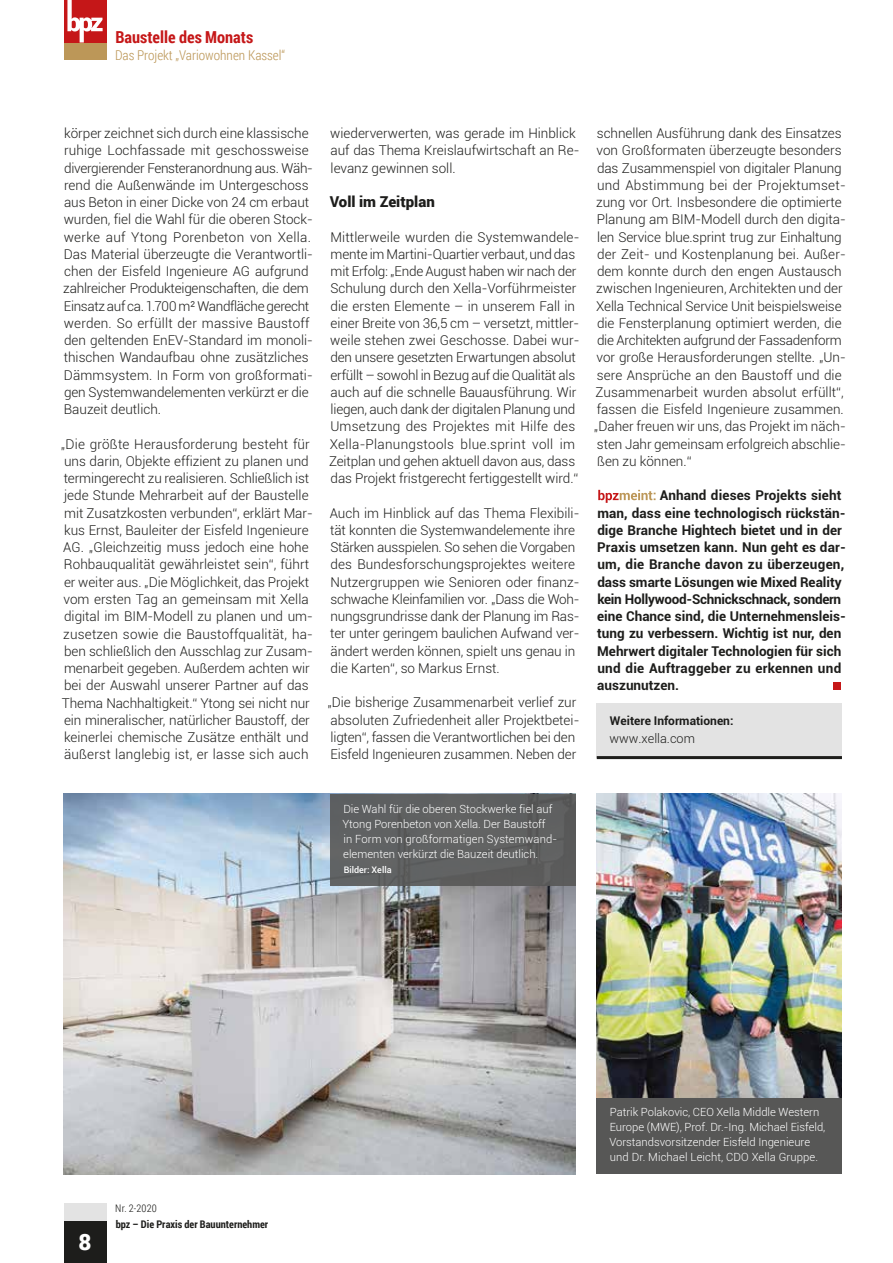
<style>
.page{position:relative;width:893px;height:1263px;background:#fff}
.page>*{position:absolute;margin:0;border:0;box-sizing:border-box;transform-origin:0 0}
.t1{font:900 22.5px "Roboto";color:#fff}
.t2{font:700 16.5px "Roboto Condensed";color:#c51718}
.t3{font:900 15px "Roboto";color:#1d1d1b}
.t4{font:300 13.5px/17.2px "Roboto";color:#1d1d1b}
.t5{font:700 13.5px/17.2px "Roboto";color:#1d1d1b}
.t6{font:300 13.5px "Roboto Condensed";color:#bc9758}
.t7{font:300 12.75px "Roboto";color:#1d1d1b}
.t8{font:700 12px "Roboto";color:#1d1d1b}
.t9{font:300 11.25px/15px "Roboto";color:#fff}
.t10{font:700 10.5px "Roboto Condensed";color:#1d1d1b}
.t11{font:300 10.5px "Roboto Condensed";letter-spacing:.015em;color:#1d1d1b}
.t12{font:500 9px "Roboto";color:#fff}
</style>
<div class="page">
<div style="left:597px;top:703px;width:245px;height:55px;background:#e3e3e3"></div>
<hr style="left:597px;top:756px;width:245px;height:3px;background:#1d1d1b">
<svg style="left:598px;top:490px;width:57px;height:13px"></svg>
<div style="left:834px;top:682px;width:7px;height:8px;background:#c51718"></div>
<img style="left:64px;top:794px;width:511px;height:380px">
<div style="left:597px;top:1097px;width:245px;height:77px;background:#575756"></div>
<img style="left:597px;top:794px;width:245px;height:303px">
<div style="left:330px;top:794px;width:245px;height:91px;background:#5f6162"></div>
<div style="left:64px;top:1220px;width:42px;height:43px;background:#1d1d1b"></div>
<div style="left:64px;top:43px;width:42px;height:17px;background:#bc9758"></div>
<div style="left:64px;top:0;width:42px;height:43px;background:#c51718"></div>
<svg style="left:67px;top:0;width:36px;height:43px"></svg>
<div style="left:64px;top:1203px;width:42px;height:17px;background:#e3e3e3"></div>
<p class="t2" style="left:115px;top:25px;width:139px">Baustelle des Monats</p>
<p class="t6" style="left:115px;top:45px;width:172px">Das Projekt „Variowohnen Kassel“</p>
<p class="t4" style="left:63px;top:124px;width:251px">körper zeichnet sich durch eine klassische ruhige Lochfassade mit geschossweise divergierender Fensteranordnung aus. Wäh&shy;rend die Außenwände im Untergeschoss aus Beton in einer Dicke von 24 cm erbaut wurden, fiel die Wahl für die oberen Stock&shy;werke auf Ytong Porenbeton von Xella.<br>Das Material überzeugte die Verantwortli&shy;chen der Eisfeld Ingenieure AG aufgrund zahlreicher Produkteigenschaften, die dem Einsatz auf ca. 1.700 m² Wandfläche gerecht werden. So erfüllt der massive Baustoff den geltenden EnEV-Standard im monoli&shy;thischen Wandaufbau ohne zusätzliches Dämmsystem. In Form von großformati&shy;gen Systemwandelementen verkürzt er die Bauzeit deutlich.</p>
<p class="t4" style="left:61px;top:435px;width:253px">„Die größte Herausforderung besteht für uns darin, Objekte effizient zu planen und termingerecht zu realisieren. Schließlich ist jede Stunde Mehrarbeit auf der Baustelle mit Zusatzkosten verbunden“, erklärt Mar&shy;kus Ernst, Bauleiter der Eisfeld Ingenieure AG. „Gleichzeitig muss jedoch eine hohe Rohbauqualität gewährleistet sein“, führt er weiter aus. „Die Möglichkeit, das Projekt vom ersten Tag an gemeinsam mit Xella digital im BIM-Modell zu planen und um&shy;zusetzen sowie die Baustoffqualität, ha&shy;ben schließlich den Ausschlag zur Zusam&shy;menarbeit gegeben. Außerdem achten wir bei der Auswahl unserer Partner auf das Thema Nachhaltigkeit.“ Ytong sei nicht nur ein mineralischer, natürlicher Baustoff, der keinerlei chemische Zusätze enthält und äußerst langlebig ist, er lasse sich auch</p>
<p class="t4" style="left:330px;top:124px;width:251px">wiederverwerten, was gerade im Hinblick auf das Thema Kreislaufwirtschaft an Re&shy;levanz gewinnen soll.</p>
<p class="t3" style="left:330px;top:191px;width:106px">Voll im Zeitplan</p>
<p class="t4" style="left:329px;top:228px;width:252px">Mittlerweile wurden die Systemwandele&shy;mente im Martini-Quartier verbaut, und das mit Erfolg: „Ende August haben wir nach der Schulung durch den Xella-Vorführmeister die ersten Elemente – in unserem Fall in einer Breite von 36,5 cm – versetzt, mittler&shy;weile stehen zwei Geschosse. Dabei wur&shy;den unsere gesetzten Erwartungen absolut erfüllt – sowohl in Bezug auf die Qualität als auch auf die schnelle Bauausführung. Wir liegen, auch dank der digitalen Planung und Umsetzung des Projektes mit Hilfe des Xella-Planungstools blue.sprint voll im Zeitplan und gehen aktuell davon aus, dass das Projekt fristgerecht fertiggestellt wird.“</p>
<p class="t4" style="left:330px;top:504px;width:251px">Auch im Hinblick auf das Thema Flexibili&shy;tät konnten die Systemwandelemente ihre Stärken ausspielen. So sehen die Vorgaben des Bundesforschungsprojektes weitere Nutzergruppen wie Senioren oder finanz&shy;schwache Kleinfamilien vor. „Dass die Woh&shy;nungsgrundrisse dank der Planung im Ras&shy;ter unter geringem baulichen Aufwand ver&shy;ändert werden können, spielt uns genau in die Karten“, so Markus Ernst.</p>
<p class="t4" style="left:327px;top:693px;width:253px">„Die bisherige Zusammenarbeit verlief zur absoluten Zufriedenheit aller Projektbetei&shy;ligten“, fassen die Verantwortlichen bei den Eisfeld Ingenieuren zusammen. Neben der</p>
<p class="t4" style="left:594px;top:124px;width:253px">schnellen Ausführung dank des Einsatzes von Großformaten überzeugte besonders das Zusammenspiel von digitaler Planung und Abstimmung bei der Projektumset&shy;zung vor Ort. Insbesondere die optimierte Planung am BIM-Modell durch den digita&shy;len Service blue.sprint trug zur Einhaltung der Zeit- und Kostenplanung bei. Außer&shy;dem konnte durch den engen Austausch zwischen Ingenieuren, Architekten und der Xella Technical Service Unit beispielsweise die Fensterplanung optimiert werden, die die Architekten aufgrund der Fassadenform vor große Herausforderungen stellte. „Un&shy;sere Ansprüche an den Baustoff und die Zusammenarbeit wurden absolut erfüllt“, fassen die Eisfeld Ingenieure zusammen. „Daher freuen wir uns, das Projekt im näch&shy;sten Jahr gemeinsam erfolgreich abschlie&shy;ßen zu können.“</p>
<p class="t5" style="left:597px;top:486px;width:250px;text-indent:63px">Anhand dieses Projekts sieht man, dass eine technologisch rückstän&shy;dige Branche Hightech bietet und in der Praxis umsetzen kann. Nun geht es dar&shy;um, die Branche davon zu überzeugen, dass smarte Lösungen wie Mixed Reality kein Hollywood-Schnickschnack, sondern eine Chance sind, die Unternehmensleis&shy;tung zu verbessern. Wichtig ist nur, den Mehrwert digitaler Technologien für sich und die Auftraggeber zu erkennen und auszunutzen.</p>
<p class="t8" style="left:610px;top:713px;width:125px">Weitere Informationen:</p>
<p class="t7" style="left:609px;top:729px;width:87px">www.xella.com</p>
<p class="t9" style="left:343px;top:801px;width:216px">Die Wahl für die oberen Stockwerke fiel auf Ytong Porenbeton von Xella. Der Baustoff in Form von großformatigen Systemwand&shy;elementen verkürzt die Bauzeit deutlich.</p>
<p class="t12" style="left:344px;top:863px;width:49px">Bilder: Xella</p>
<h1 class="t1" style="left:78px;top:1226px;width:15px">8</h1>
<p class="t11" style="left:115px;top:1201px;width:43px">Nr. 2-2020</p>
<p class="t10" style="left:116px;top:1217px;width:154px">bpz – Die Praxis der Bauunternehmer</p>
<p class="t9" style="left:609px;top:1104px;width:217px">Patrik Polakovic, CEO Xella Middle Western Europe (MWE), Prof. Dr.-Ing. Michael Eisfeld, Vorstandsvorsitzender Eisfeld Ingenieure und Dr. Michael Leicht, CDO Xella Gruppe.</p>
</div>
